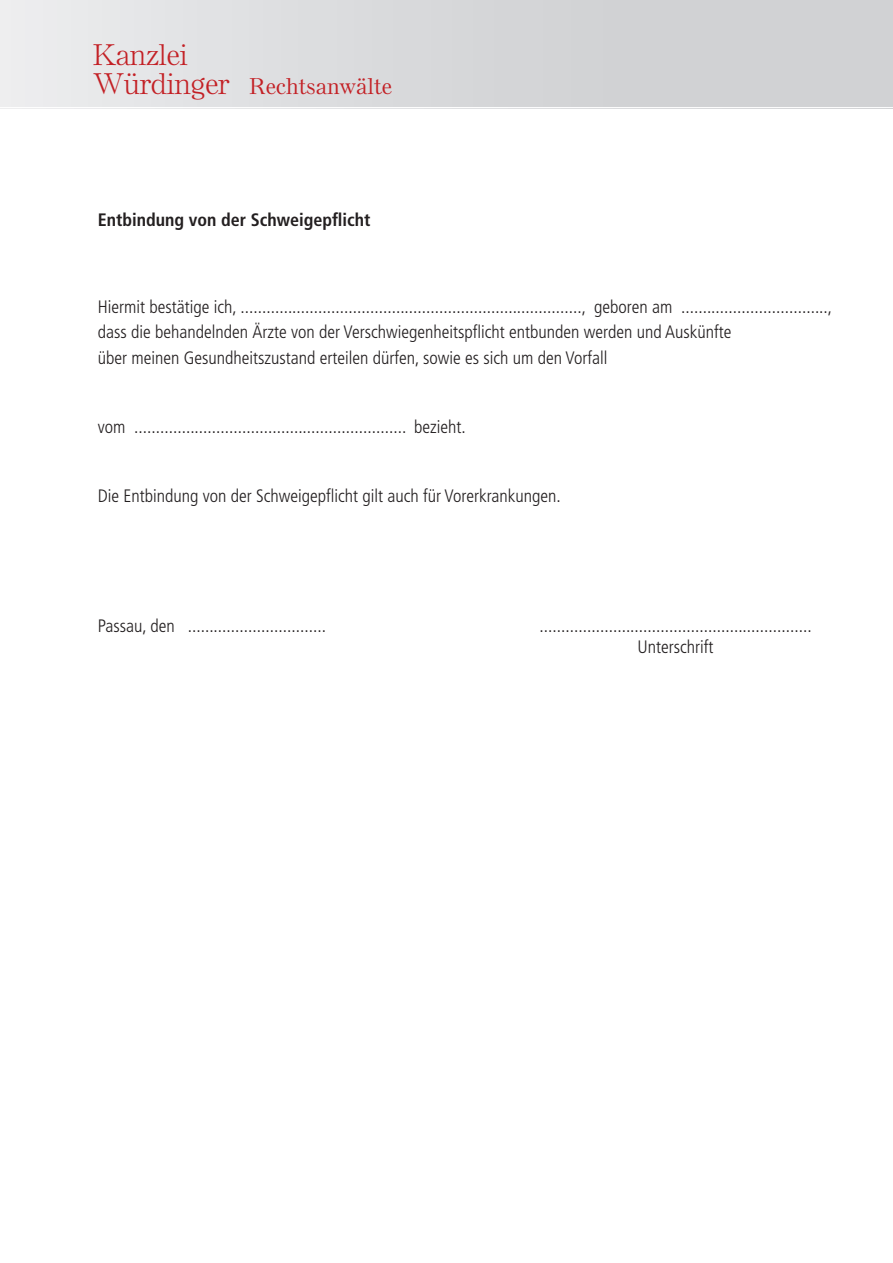
<style>
.page{position:relative;width:893px;height:1263px;background:#fff}
.page>*{position:absolute;margin:0;border:0;box-sizing:border-box;transform-origin:0 0}
.t1{font:300 28.8px "Else NPL";color:#c32025}
.t2{font:500 21.9px "Else NPL";letter-spacing:.02em;color:#c32025}
.t3{font:300 condensed 18px/25.8px "Frutiger";color:#231f20}
.t4{font:700 condensed 18px "Frutiger";color:#231f20}
.s1{font-weight:300;font-size:28.8px}
</style>
<div class="page">
<div style="left:0;top:0;width:893px;height:106px;background:linear-gradient(to right,#e8e9eb,#cbccce)"></div>
<h1 class="t1" style="left:93px;top:37px;width:96px">Kanzlei</h1>
<p class="t2" style="left:93px;top:73px;width:300px"><span class="s1">Würdinger</span> Rechtsanwälte</p>
<p class="t4" style="left:98px;top:209px;width:274px">Entbindung von der Schweigepflicht</p>
<p class="t3" style="left:98px;top:294px;width:736px">Hiermit bestätige ich, ..............................................................................., geboren am .................................., dass die behandelnden Ärzte von der Verschwiegenheitspflicht entbunden werden und Auskünfte<br>über meinen Gesundheitszustand erteilen dürfen, sowie es sich um den Vorfall</p>
<p class="t3" style="left:98px;top:414px;width:370px">vom ............................................................... bezieht.</p>
<p class="t3" style="left:98px;top:483px;width:465px">Die Entbindung von der Schweigepflicht gilt auch für Vorerkrankungen.</p>
<p class="t3" style="left:98px;top:613px;width:230px">Passau, den ................................</p>
<p class="t3" style="left:540px;top:615px;width:274px;line-height:21.6px;text-align:center">...............................................................<br>Unterschrift</p>
</div>
